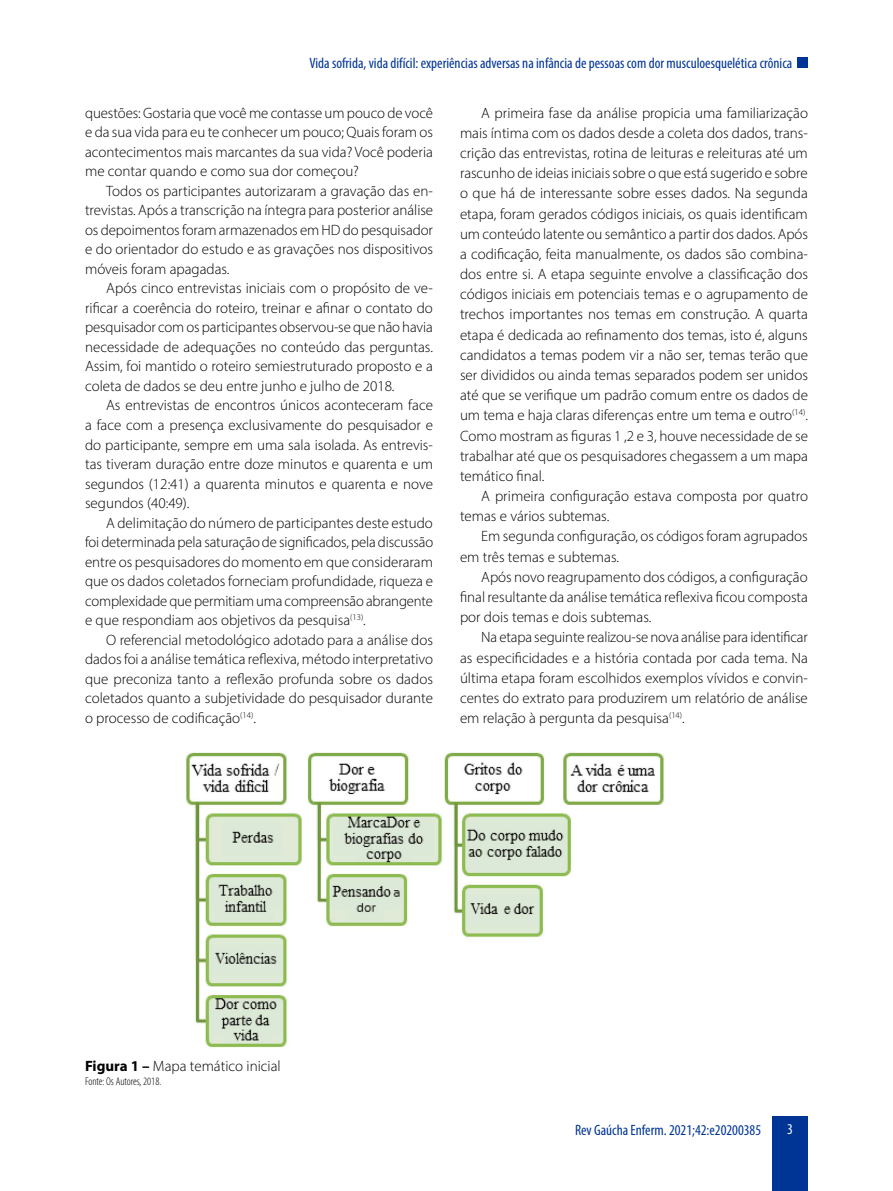
<style>
.page{position:relative;width:893px;height:1191px;background:#fff}
.page>*{position:absolute;margin:0;border:0;box-sizing:border-box;transform-origin:0 0}
.t1{font:300 15px/19.5px "Myriad Pro";color:#000;text-align:justify}
.t2{font:condensed 15px "Myriad Pro";color:#003595}
.t3{font:condensed 15px "Myriad Pro";color:#fff}
.t4{font:300 condensed 11.25px "Myriad Pro";color:#000}
.s1{font-weight:700}
</style>
<div class="page">
<div style="left:772px;top:1116px;width:36px;height:75px;background:#003595"></div>
<div style="left:798px;top:57px;width:10px;height:11px;background:#003595"></div>
<img style="left:185px;top:752px;width:479px;height:296px">
<p class="t2" style="left:310px;top:54px;width:484px">Vida sofrida, vida difícil: experiências adversas na infância de pessoas com dor musculoesquelética crônica</p>
<p class="t1" style="left:85px;top:103px;width:350px">questões: Gostaria que você me contasse um pouco de você e da sua vida para eu te conhecer um pouco; Quais foram os acontecimentos mais marcantes da sua vida? Você poderia me contar quando e como sua dor começou?</p>
<p class="t1" style="left:85px;top:181px;width:350px;text-indent:21px">Todos os participantes autorizaram a gravação das en&shy;trevistas. Após a transcrição na íntegra para posterior análise os depoimentos foram armazenados em HD do pesquisador e do orientador do estudo e as gravações nos dispositivos móveis foram apagadas.</p>
<p class="t1" style="left:85px;top:278px;width:349px;text-indent:21px">Após cinco entrevistas iniciais com o propósito de ve&shy;rificar a coerência do roteiro, treinar e afinar o contato do pesquisador com os participantes observou-se que não havia necessidade de adequações no conteúdo das perguntas.<br>Assim, foi mantido o roteiro semiestruturado proposto e a coleta de dados se deu entre junho e julho de 2018.</p>
<p class="t1" style="left:85px;top:395px;width:349px;text-indent:21px">As entrevistas de encontros únicos aconteceram face a face com a presença exclusivamente do pesquisador e do participante, sempre em uma sala isolada. As entrevis&shy;tas tiveram duração entre doze minutos e quarenta e um segundos (12:41) a quarenta minutos e quarenta e nove segundos (40:49).</p>
<p class="t1" style="left:85px;top:513px;width:350px;text-indent:21px">A delimitação do número de participantes deste estudo foi determinada pela saturação de significados, pela discussão entre os pesquisadores do momento em que consideraram que os dados coletados forneciam profundidade, riqueza e complexidade que permitiam uma compreensão abrangente e que respondiam aos objetivos da pesquisa<sup>(13)</sup>.</p>
<p class="t1" style="left:85px;top:630px;width:350px;text-indent:21px">O referencial metodológico adotado para a análise dos dados foi a análise temática reflexiva, método interpretativo que preconiza tanto a reflexão profunda sobre os dados coletados quanto a subjetividade do pesquisador durante o processo de codificação<sup>(14)</sup>.</p>
<p class="t1" style="left:460px;top:102px;width:350px;line-height:20.2px;text-indent:21px">A primeira fase da análise propicia uma familiarização mais íntima com os dados desde a coleta dos dados, trans&shy;crição das entrevistas, rotina de leituras e releituras até um rascunho de ideias iniciais sobre o que está sugerido e sobre o que há de interessante sobre esses dados. Na segunda etapa, foram gerados códigos iniciais, os quais identificam um conteúdo latente ou semântico a partir dos dados. Após a codificação, feita manualmente, os dados são combina&shy;dos entre si. A etapa seguinte envolve a classificação dos códigos iniciais em potenciais temas e o agrupamento de trechos importantes nos temas em construção. A quarta etapa é dedicada ao refinamento dos temas, isto é, alguns candidatos a temas podem vir a não ser, temas terão que ser divididos ou ainda temas separados podem ser unidos até que se verifique um padrão comum entre os dados de um tema e haja claras diferenças entre um tema e outro<sup>(14)</sup>.<br>Como mostram as figuras 1 ,2 e 3, houve necessidade de se trabalhar até que os pesquisadores chegassem a um mapa temático final.</p>
<p class="t1" style="left:460px;top:486px;width:349px;line-height:20.2px;text-indent:21px">A primeira configuração estava composta por quatro temas e vários subtemas.</p>
<p class="t1" style="left:460px;top:526px;width:349px;line-height:20.2px;text-indent:21px">Em segunda configuração, os códigos foram agrupados em três temas e subtemas.</p>
<p class="t1" style="left:460px;top:566px;width:349px;line-height:20.2px;text-indent:21px">Após novo reagrupamento dos códigos, a configuração final resultante da análise temática reflexiva ficou composta por dois temas e dois subtemas.</p>
<p class="t1" style="left:460px;top:627px;width:349px;line-height:20.2px;text-indent:21px">Na etapa seguinte realizou-se nova análise para identificar as especificidades e a história contada por cada tema. Na última etapa foram escolhidos exemplos vívidos e convin&shy;centes do extrato para produzirem um relatório de análise em relação à pergunta da pesquisa<sup>(14)</sup>.</p>
<p class="t1" style="left:85px;top:1056px;width:197px"><span class="s1">Figura 1 –</span> Mapa temático inicial</p>
<p class="t4" style="left:85px;top:1074px;width:78px">Fonte: Os Autores, 2018.</p>
<p class="t2" style="left:575px;top:1121px;width:188px">Rev Gaúcha Enferm. 2021;42:e20200385</p>
<p class="t3" style="left:787px;top:1120px;width:7px">3</p>
</div>
